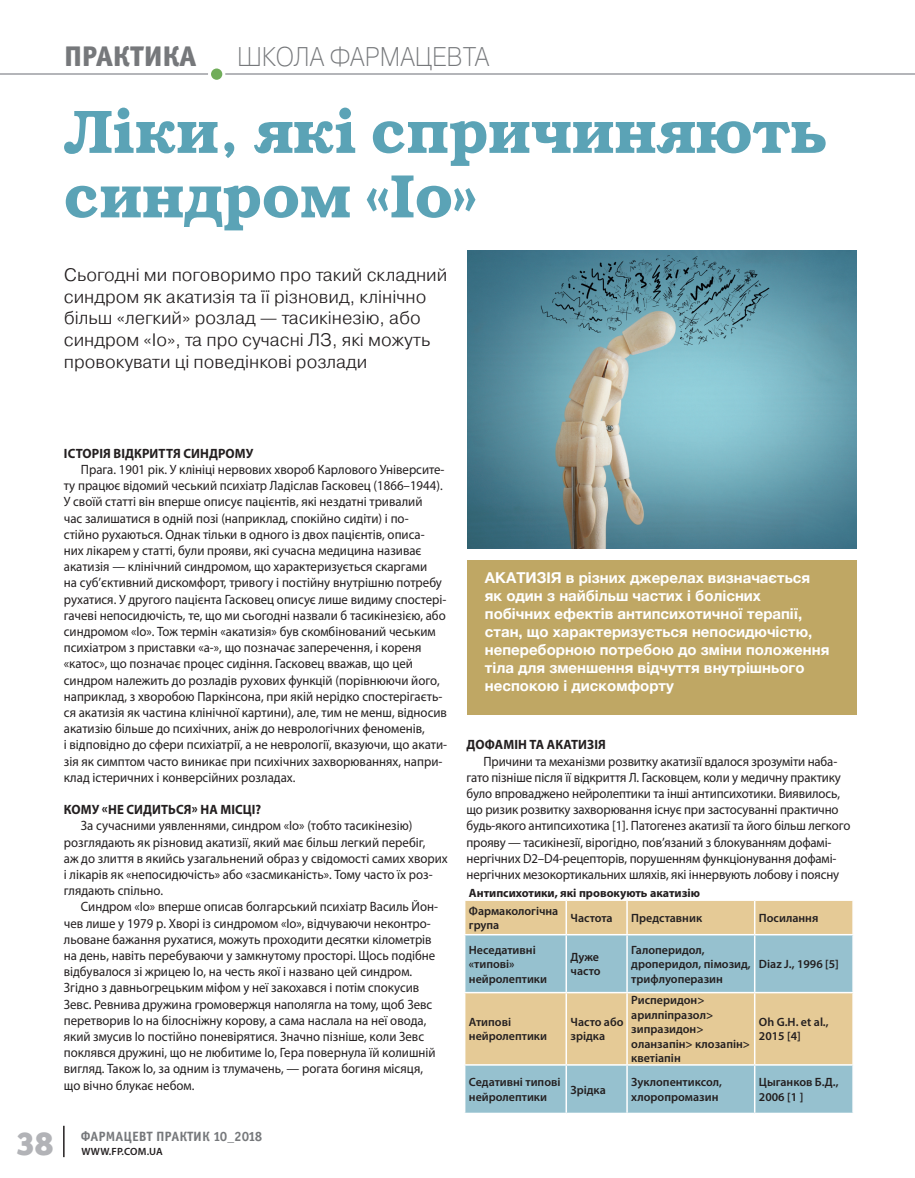
<style>
.page{position:relative;width:915px;height:1178px;background:#fff}
.page>*{position:absolute;margin:0;border:0;box-sizing:border-box;transform-origin:0 0}
.Zagolovok_3_Bokman{font:700 61.5px/64.5px "Bookman C";color:#5ba3b6}
.nomer_str{font:33px "Officina Serif Black ITC";color:#b2b3b7}
.t1{font:28.5px "Officina Sans Extra Bold ITC";letter-spacing:.01em;color:#76787b}
.t2{font:27px "Pragmatica Light C";color:#76787b;scale:.9 1}
.Vstup_Pragmatika_Lig{font:300 18px/21.6px "Pragmatica";color:#231f20}
.Vrez_Helvetica_Neue{font:700 15px/18px "Helvetica Neue";color:#fff}
.Osnovnoy_Nabor{font:13.5px/16.2px "Myriad Pro";color:#231f20;scale:.95 1}
.Podzag{font:700 13.5px "Myriad Pro";letter-spacing:.01em;color:#231f20;scale:.95 1}
.t3{font:13.5px "Officina Sans Bold ITC";letter-spacing:.01em;color:#76787b}
.Vrez_Helvetica_Neue-2{font:600 12px/14.4px "Myriad Pro";color:#231f20}
.Vrez_Helvetica_Neue-3{font:700 12px "Myriad Pro";color:#231f20}
.t4{font:600 10.5px "Myriad Pro";letter-spacing:.025em;color:#231f20}
</style>
<div class="page">
<div style="left:467px;top:560px;width:389px;height:154px;background:#bfa764"></div>
<div style="left:465px;top:901px;width:387px;height:33px;background:#e5ca96"></div>
<svg style="left:465px;top:935px;width:387px;height:178px;fill:#96c1cf"></svg>
<hr style="left:565px;top:901px;width:2px;height:33px;background:#fff">
<hr style="left:626px;top:901px;width:1px;height:33px;background:#fff">
<hr style="left:753px;top:901px;width:2px;height:33px;background:#fff">
<hr style="left:565px;top:935px;width:2px;height:57px;background:#fff">
<hr style="left:626px;top:935px;width:1px;height:57px;background:#fff">
<hr style="left:753px;top:935px;width:2px;height:57px;background:#fff">
<hr style="left:463px;top:992px;width:103px;height:1px;background:#fff">
<hr style="left:566px;top:992px;width:61px;height:1px;background:#fff">
<hr style="left:565px;top:993px;width:2px;height:71px;background:#fff">
<hr style="left:627px;top:992px;width:127px;height:1px;background:#fff">
<hr style="left:626px;top:993px;width:1px;height:71px;background:#fff">
<hr style="left:754px;top:992px;width:99px;height:1px;background:#fff">
<hr style="left:753px;top:993px;width:2px;height:71px;background:#fff">
<hr style="left:463px;top:1064px;width:103px;height:1px;background:#fff">
<hr style="left:566px;top:1064px;width:61px;height:1px;background:#fff">
<hr style="left:565px;top:1065px;width:2px;height:48px;background:#fff">
<hr style="left:627px;top:1064px;width:127px;height:1px;background:#fff">
<hr style="left:626px;top:1065px;width:1px;height:48px;background:#fff">
<hr style="left:754px;top:1064px;width:99px;height:1px;background:#fff">
<hr style="left:753px;top:1065px;width:2px;height:48px;background:#fff">
<img style="left:467px;top:250px;width:389px;height:298px">
<hr style="left:63px;top:1126px;width:2px;height:31px;background:#231f20">
<hr style="left:0;top:73px;width:914px;height:2px;background:#b0b1b5">
<div style="left:209px;top:67px;width:15px;height:14px;background:#71ad5a;border-radius:50%"></div>
<div style="left:208px;top:65px;width:17px;height:18px;border:3px solid #fff;border-radius:50%"></div>
<p class="t1" style="left:64px;top:38px;width:133px">практика</p>
<p class="t2" style="left:237px;top:41px;width:281px">Школа фармацевта</p>
<p class="Zagolovok_3_Bokman" style="left:64px;top:99px;width:763px">Ліки, які спричиняють синдром «Іо»</p>
<p class="Vstup_Pragmatika_Lig" style="left:64px;top:264px;width:385px">Сьогодні ми поговоримо про такий складний синдром як акатизія та її різновид, клінічно більш «легкий» розлад — тасикінезію, або синдром «Іо», та про сучасні ЛЗ, які можуть провокувати ці поведінкові розлади</p>
<p class="Podzag" style="left:64px;top:444px;width:201px">Історія відкриття синдрому</p>
<p class="Osnovnoy_Nabor" style="left:64px;top:461px;width:405px;text-indent:17px">Прага. 1901 рік. У клініці нервових хвороб Карлового Університе&shy;ту працює відомий чеський психіатр Ладіслав Гасковец (1866–1944).<br>У своїй статті він вперше описує пацієнтів, які нездатні тривалий<br>час залишатися в одній позі (наприклад, спокійно сидіти) і по&shy;стійно рухаються. Однак тільки в одного із двох пацієнтів, описа&shy;них лікарем у статті, були прояви, які сучасна медицина називає акатизія — клінічний синдромом, що характеризується скаргами<br>на суб’єктивний дискомфорт, тривогу і постійну внутрішню потребу рухатися. У другого пацієнта Гасковец описує лише видиму спостері&shy;гачеві непосидючість, те, що ми сьогодні назвали б тасикінезією, або синдромом «Іо». Тож термін «акатизія» був скомбінований чеським психіатром з приставки «а-», що позначає заперечення, і кореня «катос», що позначає процес сидіння. Гасковец вважав, що цей синдром належить до розладів рухових функцій (порівнюючи його, наприклад, з хворобою Паркінсона, при якій нерідко спостерігаєть&shy;ся акатизія як частина клінічної картини), але, тим не менш, відносив акатизію більше до психічних, аніж до неврологічних феноменів,<br>і відповідно до сфери психіатрії, а не неврології, вказуючи, що акати&shy;зія як симптом часто виникає при психічних захворюваннях, напри&shy;клад істеричних і конверсійних розладах.</p>
<p class="Podzag" style="left:64px;top:801px;width:209px">Кому «не сидиться» на місці?</p>
<p class="Osnovnoy_Nabor" style="left:64px;top:817px;width:405px;text-indent:17px">За сучасними уявленнями, синдром «Іо» (тобто тасикінезію) розглядають як різновид акатизії, який має більш легкий перебіг,<br>аж до злиття в якийсь узагальнений образ у свідомості самих хворих і лікарів як «непосидючість» або «засмиканість». Тому часто їх роз&shy;глядають спільно.</p>
<p class="Osnovnoy_Nabor" style="left:64px;top:898px;width:395px;text-indent:17px">Синдром «Іо» вперше описав болгарський психіатр Василь Йон&shy;чев лише у 1979 р. Хворі із синдромом «Іо», відчуваючи неконтро&shy;льоване бажання рухатися, можуть проходити десятки кілометрів на день, навіть перебуваючи у замкнутому просторі. Щось подібне відбувалося зі жрицею Іо, на честь якої і названо цей синдром.<br>Згідно з давньогрецьким міфом у неї закохався і потім спокусив Зевс. Ревнива дружина громовержця наполягла на тому, щоб Зевс перетворив Іо на білосніжну корову, а сама наслала на неї овода, який змусив Іо постійно поневірятися. Значно пізніше, коли Зевс поклявся дружині, що не любитиме Іо, Гера повернула їй колишній вигляд. Також Іо, за одним із тлумачень, — рогата богиня місяця, що вічно блукає небом.</p>
<p class="nomer_str" style="left:16px;top:1122px;width:39px">38</p>
<p class="t3" style="left:81px;top:1128px;width:183px">Фармацевт Практик 10_2018</p>
<p class="t4" style="left:81px;top:1144px;width:83px">WWW.FP.COM.UA</p>
<p class="Vrez_Helvetica_Neue" style="left:484px;top:568px;width:346px">Акатизія в різних джерелах визначається як один з найбільш частих і болісних побічних ефектів антипсихотичної терапії, стан, що характеризується непосидючістю, непереборною потребою до зміни положення тіла для зменшення відчуття внутрішнього неспокою і дискомфорту</p>
<p class="Podzag" style="left:466px;top:736px;width:147px">Дофамін та акатизія</p>
<p class="Osnovnoy_Nabor" style="left:466px;top:753px;width:405px;text-indent:17px">Причини та механізми розвитку акатизії вдалося зрозуміти наба&shy;гато пізніше після її відкриття Л. Гасковцем, коли у медичну практику було впроваджено нейролептики та інші антипсихотики. Виявилось, що ризик розвитку захворювання існує при застосуванні практично будь-якого антипсихотика [1]. Патогенез акатизії та його більш легкого прояву — тасикінезії, вірогідно, пов’язаний з блокуванням дофамі&shy;нергічних D2–D4-рецепторів, порушенням функціонування дофамі&shy;нергічних мезокортикальних шляхів, які іннервують лобову і поясну</p>
<p class="Vrez_Helvetica_Neue-3" style="left:468px;top:885px;width:232px">Антипсихотики, які провокують акатизію</p>
<p class="Vrez_Helvetica_Neue-2" style="left:468px;top:903px;width:91px">ФАРМАКОЛОГІЧНА<br>ГРУПА</p>
<p class="Vrez_Helvetica_Neue-2" style="left:570px;top:910px;width:43px">ЧАСТОТА</p>
<p class="Vrez_Helvetica_Neue-2" style="left:631px;top:910px;width:72px">ПРЕДСТАВНИК</p>
<p class="Vrez_Helvetica_Neue-2" style="left:758px;top:910px;width:61px">ПОСИЛАННЯ</p>
<p class="Vrez_Helvetica_Neue-2" style="left:468px;top:942px;width:80px">НЕСЕДАТИВНІ «ТИПОВІ»<br>НЕЙРОЛЕПТИКИ</p>
<p class="Vrez_Helvetica_Neue-2" style="left:570px;top:949px;width:31px">ДУЖЕ<br>ЧАСТО</p>
<p class="Vrez_Helvetica_Neue-2" style="left:631px;top:942px;width:121px">ГАЛОПЕРИДОЛ,<br>ДРОПЕРИДОЛ, ПІМОЗИД,<br>ТРИФЛУОПЕРАЗИН</p>
<p class="Vrez_Helvetica_Neue-2" style="left:758px;top:956px;width:81px">DIAZ J., 1996 [5]</p>
<p class="Vrez_Helvetica_Neue-2" style="left:468px;top:1014px;width:80px">АТИПОВІ<br>НЕЙРОЛЕПТИКИ</p>
<p class="Vrez_Helvetica_Neue-2" style="left:570px;top:1014px;width:54px">ЧАСТО АБО<br>ЗРІДКА</p>
<p class="Vrez_Helvetica_Neue-2" style="left:631px;top:993px;width:120px">РИСПЕРИДОН&gt;<br>АРИЛПІПРАЗОЛ&gt;<br>ЗИПРАЗИДОН&gt;<br>ОЛАНЗАПІН&gt; КЛОЗАПІН&gt;<br>КВЕТІАПІН</p>
<p class="Vrez_Helvetica_Neue-2" style="left:758px;top:1014px;width:71px">OH G.H. ET AL.,<br>2015 [4]</p>
<p class="Vrez_Helvetica_Neue-2" style="left:468px;top:1075px;width:93px">СЕДАТИВНІ ТИПОВІ<br>НЕЙРОЛЕПТИКИ</p>
<p class="Vrez_Helvetica_Neue-2" style="left:570px;top:1082px;width:37px">ЗРІДКА</p>
<p class="Vrez_Helvetica_Neue-2" style="left:631px;top:1075px;width:92px">ЗУКЛОПЕНТИКСОЛ,<br>ХЛОРОПРОМАЗИН</p>
<p class="Vrez_Helvetica_Neue-2" style="left:758px;top:1075px;width:81px">ЦЫГАНКОВ Б.Д.,<br>2006 [1 ]</p>
</div>
